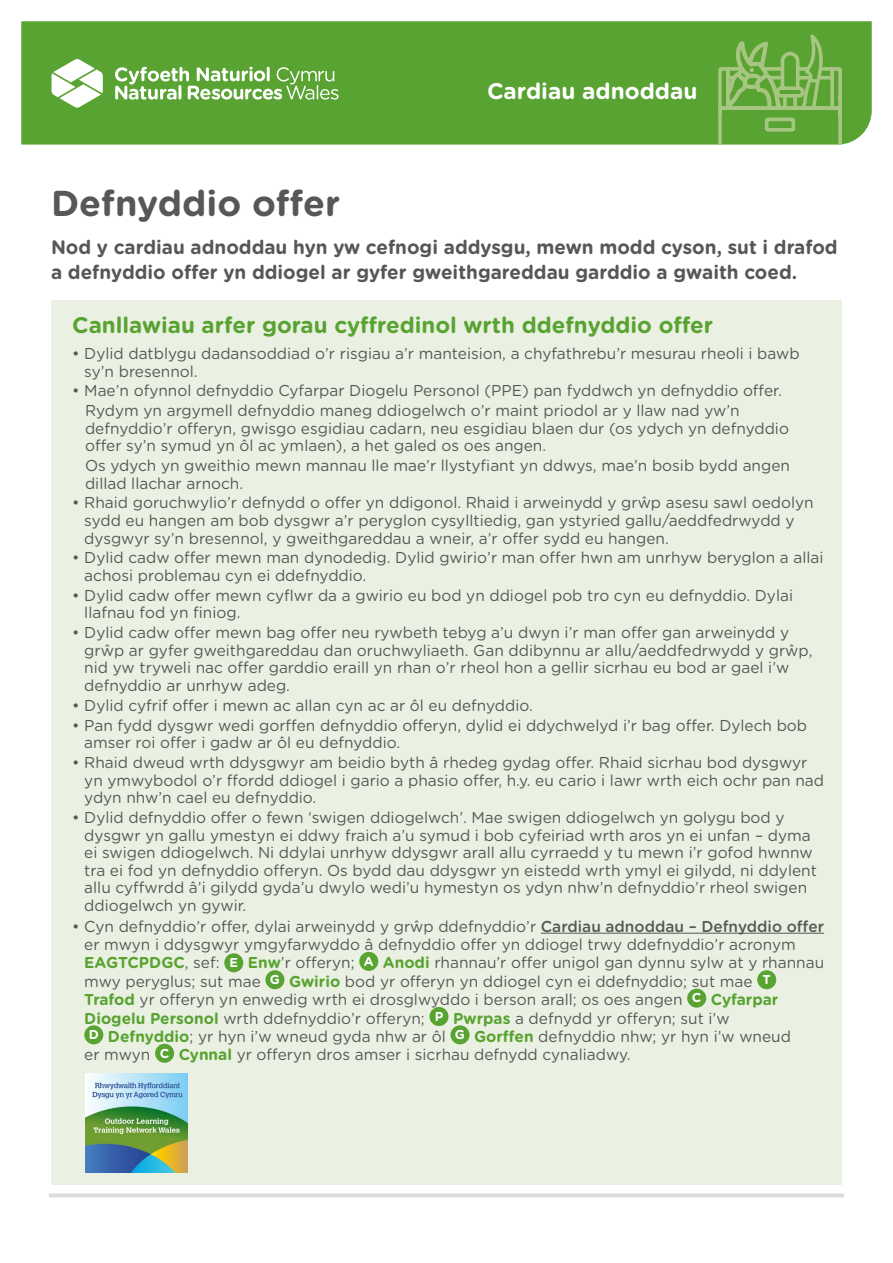
<style>
.page{position:relative;width:893px;height:1263px;background:#fff}
.page>*{position:absolute;margin:0;border:0;box-sizing:border-box;transform-origin:0 0}
.t1{font:700 36px "Gotham Rounded";color:#575756}
.Subtiles{font:700 22.5px "Gotham Rounded";color:#58a332}
.Subtiles-2{font:700 22.5px "Gotham Rounded";color:#fff}
.Subtiles-3{font:700 19.5px/25.5px "Gotham Rounded";color:#575756}
.Subtiles-4{font:15.75px/17.7px "Gotham Rounded";color:#575756}
.Subtiles-5{font:700 15.75px "Gotham Rounded";color:#58a332}
.t2{font:700 12.9px "Gotham Rounded";color:#fff}
.s1{font-weight:500}
.s2{font-weight:700;color:#58a332}
</style>
<div class="page">
<div style="left:51px;top:300px;width:791px;height:884px;background:#ebf1e2"></div>
<svg style="left:49px;top:1193px;width:795px;height:4px;fill:#dadada"></svg>
<hr style="left:541px;top:933px;width:283px;height:1px;background:#575756">
<div style="left:224px;top:953px;width:19px;height:19px;background:#58a332;border-radius:50%"></div>
<div style="left:359px;top:952px;width:19px;height:19px;background:#58a332;border-radius:50%"></div>
<div style="left:265px;top:970px;width:19px;height:19px;background:#58a332;border-radius:50%"></div>
<div style="left:757px;top:970px;width:19px;height:19px;background:#58a332;border-radius:50%"></div>
<div style="left:687px;top:989px;width:19px;height:19px;background:#58a332;border-radius:50%"></div>
<div style="left:429px;top:1007px;width:19px;height:19px;background:#58a332;border-radius:50%"></div>
<div style="left:84px;top:1025px;width:19px;height:19px;background:#58a332;border-radius:50%"></div>
<div style="left:450px;top:1025px;width:19px;height:19px;background:#58a332;border-radius:50%"></div>
<div style="left:155px;top:1044px;width:19px;height:19px;background:#58a332;border-radius:50%"></div>
<div style="left:21px;top:21px;width:851px;height:124px;background:#58a332"></div>
<svg style="left:718px;top:34px;width:124px;height:111px;background:#6cac47"></svg>
<hr style="left:720px;top:106px;width:120px;height:4px;background:#a7c682">
<hr style="left:726px;top:69px;width:4px;height:39px;background:#a7c682">
<svg style="left:115px;top:67px;width:223px;height:33px"></svg>
<svg style="left:52px;top:59px;width:51px;height:49px"></svg>
<img style="left:85px;top:1074px;width:103px;height:98px">
<p class="Subtiles-2" style="left:487px;top:74px;width:212px">Cardiau adnoddau</p>
<p class="t1" style="left:51px;top:177px;width:291px">Defnyddio offer</p>
<p class="Subtiles-3" style="left:51px;top:233px;width:788px">Nod y cardiau adnoddau hyn yw cefnogi addysgu, mewn modd cyson, sut i drafod a defnyddio offer yn ddiogel ar gyfer gweithgareddau garddio a gwaith coed.</p>
<p class="Subtiles" style="left:72px;top:308px;width:642px">Canllawiau arfer gorau cyffredinol wrth ddefnyddio offer</p>
<p class="Subtiles-4" style="left:84px;top:344px;width:717px;text-indent:-12px">• Dylid datblygu dadansoddiad o’r risgiau a’r manteision, a chyfathrebu’r mesurau rheoli i bawb sy’n bresennol.</p>
<p class="Subtiles-4" style="left:72px;top:381px;width:711px">• Mae’n ofynnol defnyddio Cyfarpar Diogelu Personol (PPE) pan fyddwch yn defnyddio offer.</p>
<p class="Subtiles-4" style="left:85px;top:401px;width:705px">Rydym yn argymell defnyddio maneg ddiogelwch o’r maint priodol ar y llaw nad yw’n defnyddio’r offeryn, gwisgo esgidiau cadarn, neu esgidiau blaen dur (os ydych yn defnyddio offer sy’n symud yn ôl ac ymlaen), a het galed os oes angen.</p>
<p class="Subtiles-4" style="left:85px;top:456px;width:706px">Os ydych yn gweithio mewn mannau lle mae’r llystyfiant yn ddwys, mae’n bosib bydd angen dillad llachar arnoch.</p>
<p class="Subtiles-4" style="left:84px;top:493px;width:731px;text-indent:-12px">• Rhaid goruchwylio’r defnydd o offer yn ddigonol. Rhaid i arweinydd y grŵp asesu sawl oedolyn sydd eu hangen am bob dysgwr a’r peryglon cysylltiedig, gan ystyried gallu/aeddfedrwydd y dysgwyr sy’n bresennol, y gweithgareddau a wneir, a’r offer sydd eu hangen.</p>
<p class="Subtiles-4" style="left:84px;top:548px;width:741px;text-indent:-12px">• Dylid cadw offer mewn man dynodedig. Dylid gwirio’r man offer hwn am unrhyw beryglon a allai achosi problemau cyn ei ddefnyddio.</p>
<p class="Subtiles-4" style="left:84px;top:586px;width:710px;text-indent:-12px">• Dylid cadw offer mewn cyflwr da a gwirio eu bod yn ddiogel pob tro cyn eu defnyddio. Dylai llafnau fod yn finiog.</p>
<p class="Subtiles-4" style="left:84px;top:623px;width:730px;text-indent:-12px">• Dylid cadw offer mewn bag offer neu rywbeth tebyg a’u dwyn i’r man offer gan arweinydd y grŵp ar gyfer gweithgareddau dan oruchwyliaeth. Gan ddibynnu ar allu/aeddfedrwydd y grŵp, nid yw tryweli nac offer garddio eraill yn rhan o’r rheol hon a gellir sicrhau eu bod ar gael i’w defnyddio ar unrhyw adeg.</p>
<p class="Subtiles-4" style="left:72px;top:696px;width:462px">• Dylid cyfrif offer i mewn ac allan cyn ac ar ôl eu defnyddio.</p>
<p class="Subtiles-4" style="left:84px;top:715px;width:724px;text-indent:-12px">• Pan fydd dysgwr wedi gorffen defnyddio offeryn, dylid ei ddychwelyd i’r bag offer. Dylech bob amser roi offer i gadw ar ôl eu defnyddio.</p>
<p class="Subtiles-4" style="left:84px;top:753px;width:741px;text-indent:-12px">• Rhaid dweud wrth ddysgwyr am beidio byth â rhedeg gydag offer. Rhaid sicrhau bod dysgwyr yn ymwybodol o’r ffordd ddiogel i gario a phasio offer, h.y. eu cario i lawr wrth eich ochr pan nad ydyn nhw’n cael eu defnyddio.</p>
<p class="Subtiles-4" style="left:84px;top:808px;width:734px;text-indent:-12px">• Dylid defnyddio offer o fewn ‘swigen ddiogelwch’. Mae swigen ddiogelwch yn golygu bod y dysgwr yn gallu ymestyn ei ddwy fraich a’u symud i bob cyfeiriad wrth aros yn ei unfan – dyma ei swigen ddiogelwch. Ni ddylai unrhyw ddysgwr arall allu cyrraedd y tu mewn i’r gofod hwnnw tra ei fod yn defnyddio offeryn. Os bydd dau ddysgwr yn eistedd wrth ymyl ei gilydd, ni ddylent allu cyffwrdd â’i gilydd gyda’u dwylo wedi’u hymestyn os ydyn nhw’n defnyddio’r rheol swigen ddiogelwch yn gywir.</p>
<p class="Subtiles-4" style="left:84px;top:916px;width:741px;line-height:18.3px;text-indent:-12px">• Cyn defnyddio’r offer, dylai arweinydd y grŵp ddefnyddio’r <span class="s1">Cardiau adnoddau – Defnyddio offer </span>er mwyn i ddysgwyr ymgyfarwyddo â defnyddio offer yn ddiogel trwy ddefnyddio’r acronym<br><span class="s2">EAGTCPDGC</span>, sef:</p>
<p class="t2" style="left:229px;top:953px;width:10px">E</p>
<p class="Subtiles-4" style="left:248px;top:953px;width:108px"><span class="s2">Enw</span>’r offeryn;</p>
<p class="t2" style="left:364px;top:952px;width:11px">A</p>
<p class="Subtiles-4" style="left:383px;top:953px;width:443px"><span class="s2">Anodi</span> rhannau’r offer unigol gan dynnu sylw at y rhannau</p>
<p class="Subtiles-4" style="left:84px;top:971px;width:178px">mwy peryglus; sut mae</p>
<p class="t2" style="left:270px;top:970px;width:12px">G</p>
<p class="Subtiles-4" style="left:289px;top:971px;width:465px"><span class="s2">Gwirio</span> bod yr offeryn yn ddiogel cyn ei ddefnyddio; sut mae</p>
<p class="t2" style="left:763px;top:970px;width:10px">T</p>
<p class="Subtiles-4" style="left:84px;top:990px;width:600px"><span class="s2">Trafod</span> yr offeryn yn enwedig wrth ei drosglwyddo i berson arall; os oes angen</p>
<p class="t2" style="left:692px;top:988px;width:11px">C</p>
<p class="Subtiles-5" style="left:711px;top:988px;width:69px">Cyfarpar</p>
<p class="Subtiles-4" style="left:84px;top:1008px;width:342px"><span class="s2">Diogelu Personol</span> wrth ddefnyddio’r offeryn;</p>
<p class="t2" style="left:435px;top:1007px;width:10px">P</p>
<p class="Subtiles-4" style="left:453px;top:1008px;width:278px"><span class="s2">Pwrpas</span> a defnydd yr offeryn; sut i’w</p>
<p class="t2" style="left:89px;top:1025px;width:12px">D</p>
<p class="Subtiles-4" style="left:108px;top:1027px;width:339px"><span class="s2">Defnyddio</span>; yr hyn i’w wneud gyda nhw ar ôl</p>
<p class="t2" style="left:455px;top:1025px;width:12px">G</p>
<p class="Subtiles-4" style="left:474px;top:1027px;width:318px"><span class="s2">Gorffen</span> defnyddio nhw; yr hyn i’w wneud</p>
<p class="Subtiles-4" style="left:84px;top:1045px;width:68px">er mwyn</p>
<p class="t2" style="left:160px;top:1043px;width:11px">C</p>
<p class="Subtiles-4" style="left:179px;top:1045px;width:453px"><span class="s2">Cynnal</span> yr offeryn dros amser i sicrhau defnydd cynaliadwy.</p>
</div>
